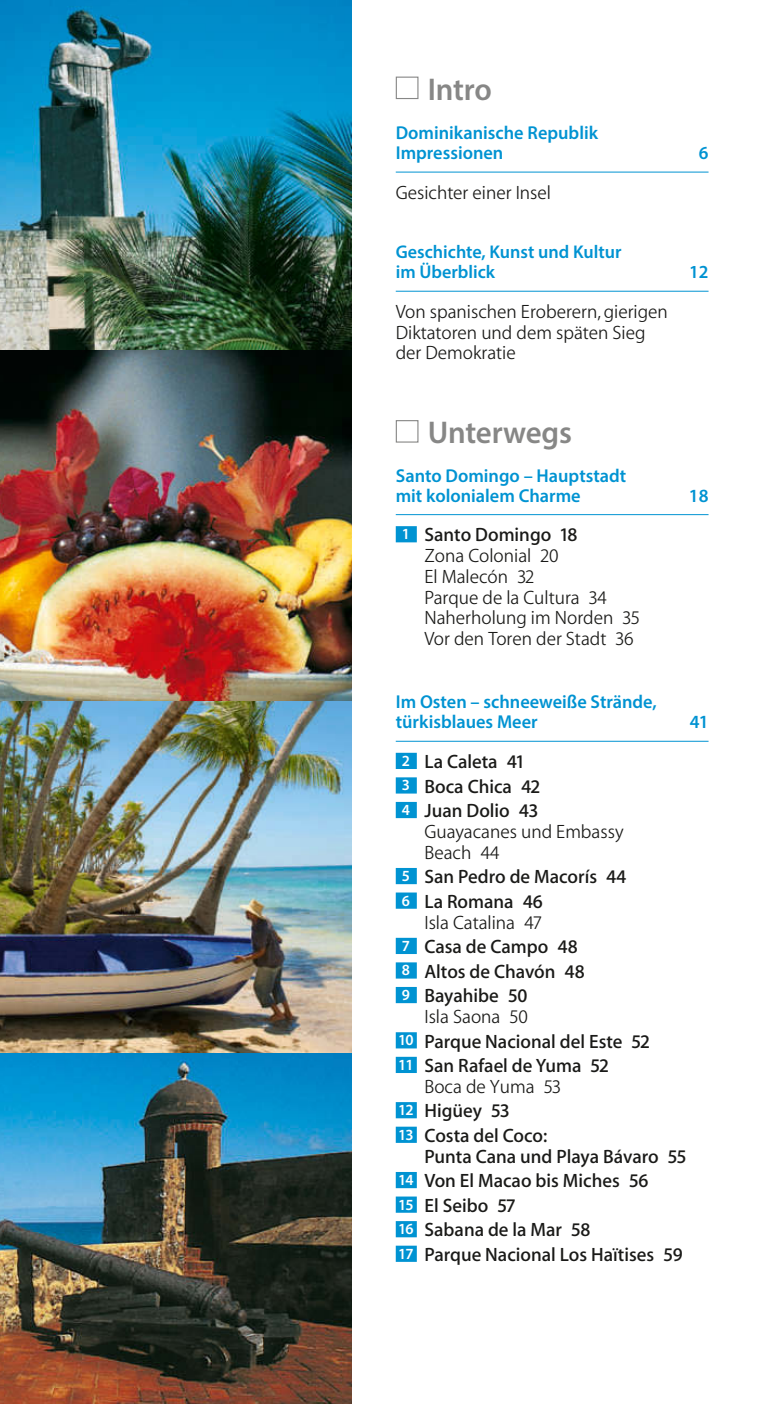
<style>
.page{position:relative;width:766px;height:1404px;background:#fff}
.page>*{position:absolute;margin:0;border:0;box-sizing:border-box;transform-origin:0 0}
.t1{font:600 31.5px "Myriad Pro";letter-spacing:-.005em;color:#878786}
.t2{font:700 19.35px/24.5px "ADAC Myriad OT";color:#1a1a18}
.t3{font:300 19.35px/20.7px "ADAC Myriad OT";color:#1a1a18}
.t4{font:600 18.68px/19.8px "Myriad Pro";color:#0093d2}
.t5{font:600 18.45px/19.8px "Myriad Pro";color:#0093d2}
.s1{font-family:"Myriad Pro";font-weight:600;font-size:15.53px;color:#fff}
.s2{font-weight:700}
.s3{font-weight:300}
</style>
<div class="page">
<hr style="left:395px;top:172px;width:313px;height:1px;background:#0093d2">
<hr style="left:395px;top:291px;width:313px;height:1px;background:#0093d2">
<hr style="left:395px;top:514px;width:313px;height:1px;background:#0093d2">
<div style="left:395px;top:526px;width:21px;height:16px;background:#0093d2"></div>
<hr style="left:395px;top:740px;width:313px;height:1px;background:#0093d2">
<div style="left:395px;top:752px;width:21px;height:17px;background:#0093d2"></div>
<div style="left:395px;top:777px;width:21px;height:16px;background:#0093d2"></div>
<div style="left:395px;top:801px;width:21px;height:17px;background:#0093d2"></div>
<div style="left:395px;top:867px;width:21px;height:17px;background:#0093d2"></div>
<div style="left:395px;top:892px;width:21px;height:16px;background:#0093d2"></div>
<div style="left:395px;top:937px;width:21px;height:16px;background:#0093d2"></div>
<div style="left:395px;top:962px;width:21px;height:16px;background:#0093d2"></div>
<div style="left:395px;top:986px;width:21px;height:17px;background:#0093d2"></div>
<div style="left:395px;top:1032px;width:21px;height:16px;background:#0093d2"></div>
<div style="left:395px;top:1056px;width:21px;height:16px;background:#0093d2"></div>
<div style="left:395px;top:1101px;width:21px;height:17px;background:#0093d2"></div>
<div style="left:395px;top:1126px;width:21px;height:16px;background:#0093d2"></div>
<div style="left:395px;top:1171px;width:21px;height:16px;background:#0093d2"></div>
<div style="left:395px;top:1196px;width:21px;height:16px;background:#0093d2"></div>
<div style="left:395px;top:1220px;width:21px;height:17px;background:#0093d2"></div>
<div style="left:395px;top:1245px;width:21px;height:16px;background:#0093d2"></div>
<img style="left:0;top:0;width:351px;height:1403px">
<div style="left:395px;top:77px;width:23px;height:22px;border:1px solid #878786"></div>
<div style="left:395px;top:420px;width:23px;height:22px;border:1px solid #878786"></div>
<p class="t1" style="left:427px;top:70px;width:66px">Intro</p>
<p class="t4" style="left:395px;top:122px;width:204px">Dominikanische Republik<br>Impressionen</p>
<p class="t3" style="left:395px;top:182px;width:157px">Gesichter einer Insel</p>
<p class="t5" style="left:395px;top:242px;width:227px">Geschichte, Kunst und Kultur im Überblick</p>
<p class="t3" style="left:395px;top:301px;width:273px">Von spanischen Eroberern, gierigen<br>Diktatoren und dem späten Sieg der Demokratie</p>
<p class="t5" style="left:698px;top:142px;width:11px">6</p>
<p class="t5" style="left:689px;top:261px;width:21px">12</p>
<p class="t1" style="left:427px;top:412px;width:146px">Unterwegs</p>
<p class="t4" style="left:395px;top:465px;width:232px">Santo Domingo – Hauptstadt mit kolonialem Charme</p>
<p class="t3" style="left:424px;top:525px;width:216px;text-indent:-23px"><span class="s1">1</span> <span class="s2">Santo Domingo 18<br></span>Zona Colonial 20<br>El Malecón 32<br>Parque de la Cultura 34<br>Naherholung im Norden 35<br>Vor den Toren der Stadt 36</p>
<p class="t4" style="left:395px;top:691px;width:262px">Im Osten – schneeweiße Strände, türkisblaues Meer</p>
<p class="t4" style="left:688px;top:485px;width:21px">18</p>
<p class="t4" style="left:689px;top:711px;width:20px">41</p>
<p class="t2" style="left:402px;top:749px;width:140px"><span class="s1">2</span> La Caleta 41<br><span class="s1">3</span> Boca Chica 42<br><span class="s1">4</span> Juan Dolio 43</p>
<p class="t3" style="left:424px;top:821px;width:200px">Guayacanes und Embassy<br>Beach 44</p>
<p class="t2" style="left:402px;top:864px;width:226px"><span class="s1">5</span> San Pedro de Macorís 44<br><span class="s1">6</span> La Romana 46</p>
<p class="t2" style="left:402px;top:909px;width:184px;text-indent:23px"><span class="s3">Isla Catalina 47<br></span><span class="s1">7</span> Casa de Campo 48<br><span class="s1">8</span> Altos de Chavón 48<br><span class="s1">9</span> Bayahibe 50</p>
<p class="t2" style="left:398px;top:1004px;width:253px;text-indent:26px"><span class="s3">Isla Saona 50<br></span><span class="s1">10</span> Parque Nacional del Este 52<br><span class="s1">11</span> San Rafael de Yuma 52</p>
<p class="t2" style="left:398px;top:1074px;width:164px;text-indent:26px"><span class="s3">Boca de Yuma 53<br></span><span class="s1">12</span> Higüey 53<br><span class="s1">13</span> Costa del Coco:</p>
<p class="t2" style="left:398px;top:1143px;width:289px;text-indent:26px">Punta Cana und Playa Bávaro 55<br><span class="s1">14</span> Von El Macao bis Miches 56<br><span class="s1">15</span> El Seibo 57<br><span class="s1">16</span> Sabana de la Mar 58<br><span class="s1">17</span> Parque Nacional Los Haïtises 59</p>
</div>
